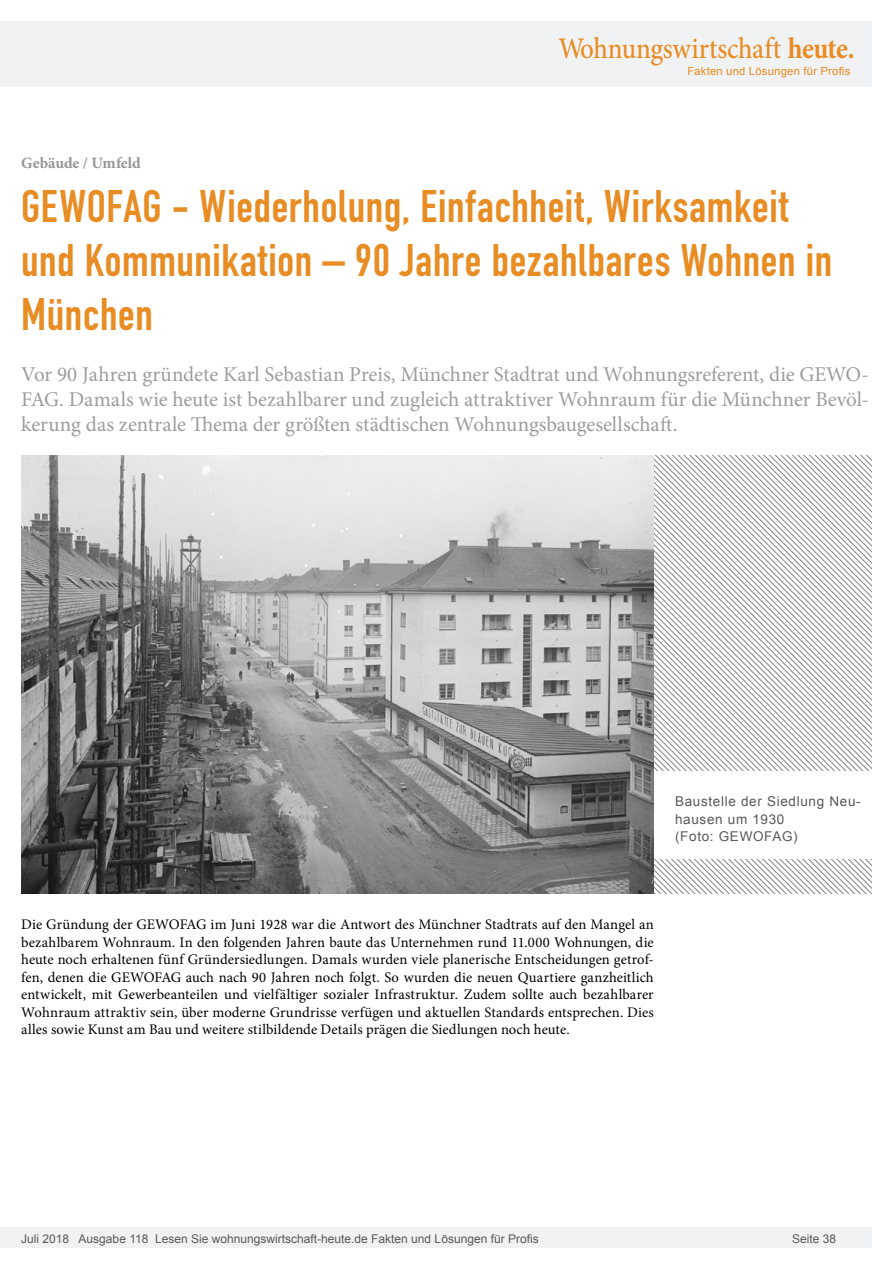
<style>
.page{position:relative;width:893px;height:1263px;background:#fff}
.page>*{position:absolute;margin:0;border:0;box-sizing:border-box;transform-origin:0 0}
.Überschrift_Groß{font:45px/54px "DIN Engschrift";letter-spacing:.015em;color:#e88c24}
.Fliesstext{font:500 30px "Minion Pro";letter-spacing:-.01em;color:#e88c24;scale:.9 1}
.Anlesetext{font:21px/25.2px "Minion Pro";letter-spacing:-.005em;color:#9d9d9d;text-align:justify}
.Kategorie{font:700 15.75px "Minion Pro";letter-spacing:-.005em;color:#959595}
.Fließtext_erste_Zeil{font:14.7px/17.5px "Minion Pro";letter-spacing:.005em;color:#000;text-align:justify}
.Bildunterschrift{font:13.5px/17.5px "Arial";letter-spacing:.05em;color:#595959}
.t1{font:12px "Arial";color:#595959}
.Bildunterschrift-2{font:11.25px "Arial";letter-spacing:.025em;color:#e88c24}
.s1{font-weight:700}
</style>
<div class="page">
<div style="left:0;top:1227px;width:872px;height:20px;background:#f1f2f3"></div>
<div style="left:0;top:21px;width:872px;height:66px;background:#f1f2f3"></div>
<svg style="left:654px;top:455px;width:218px;height:88px"></svg>
<svg style="left:654px;top:543px;width:218px;height:351px"></svg>
<div style="left:654px;top:771px;width:237px;height:88px;background:#fff"></div>
<img style="left:21px;top:455px;width:633px;height:439px">
<p class="Fliesstext" style="left:558px;top:28px;width:331px">Wohnungswirtschaft <span class="s1">heute.</span></p>
<p class="Bildunterschrift-2" style="left:687px;top:63px;width:165px">Fakten und Lösungen für Profis</p>
<p class="Kategorie" style="left:21px;top:152px;width:121px">Gebäude / Umfeld</p>
<p class="Überschrift_Groß" style="left:21px;top:180px;width:812px">GEWOFAG - Wiederholung, Einfachheit, Wirksamkeit und Kommunikation – 90 Jahre bezahlbares Wohnen in<br>München</p>
<p class="Anlesetext" style="left:21px;top:361px;width:849px">Vor 90 Jahren gründete Karl Sebastian Preis, Münchner Stadtrat und Wohnungsreferent, die GEWO-FAG. Damals wie heute ist bezahlbarer und zugleich attraktiver Wohnraum für die Münchner Bevöl&shy;kerung das zentrale Thema der größten städtischen Wohnungsbaugesellschaft.</p>
<p class="Bildunterschrift" style="left:675px;top:793px;width:187px">Baustelle der Siedlung Neu&shy;hausen um 1930<br>(Foto: GEWOFAG)</p>
<p class="Fließtext_erste_Zeil" style="left:21px;top:916px;width:634px">Die Gründung der GEWOFAG im Juni 1928 war die Antwort des Münchner Stadtrats auf den Mangel an bezahlbarem Wohnraum. In den folgenden Jahren baute das Unternehmen rund 11.000 Wohnungen, die heute noch erhaltenen fünf Gründersiedlungen. Damals wurden viele planerische Entscheidungen getrof&shy;fen, denen die GEWOFAG auch nach 90 Jahren noch folgt. So wurden die neuen Quartiere ganzheitlich entwickelt, mit Gewerbeanteilen und vielfältiger sozialer Infrastruktur. Zudem sollte auch bezahlbarer Wohnraum attraktiv sein, über moderne Grundrisse verfügen und aktuellen Standards entsprechen. Dies alles sowie Kunst am Bau und weitere stilbildende Details prägen die Siedlungen noch heute.</p>
<p class="t1" style="left:21px;top:1230px;width:519px">Juli 2018 Ausgabe 118 Lesen Sie wohnungswirtschaft-heute.de Fakten und Lösungen für Profis</p>
<p class="t1" style="left:792px;top:1231px;width:46px">Seite 38</p>
</div>
